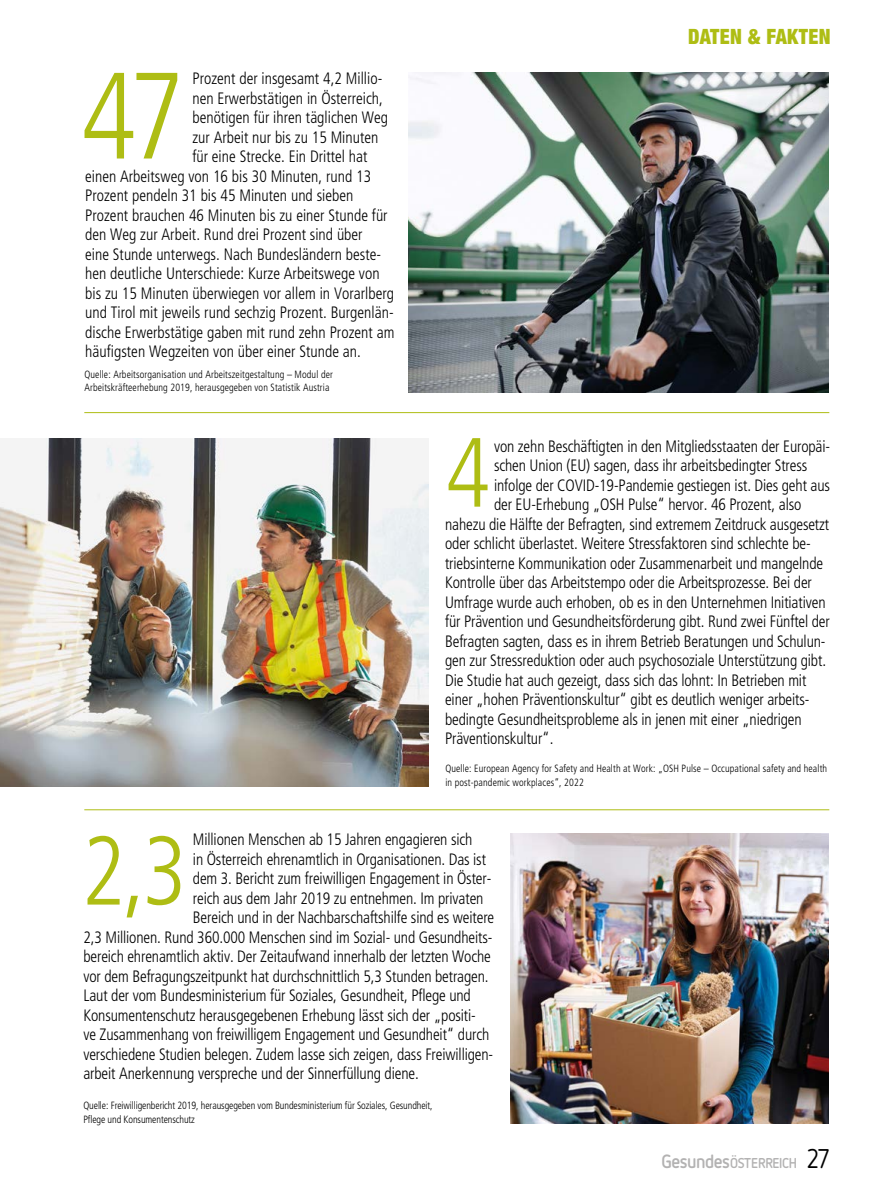
<style>
.page{position:relative;width:893px;height:1191px;background:#fff}
.page>*{position:absolute;margin:0;border:0;box-sizing:border-box;transform-origin:0 0}
.P_INITIAL{font:300 condensed 122.7px "Frutiger";color:#aebd14;scale:.95 1}
.P_INITIAL-2{font:300 condensed 98.1px "Frutiger";color:#aebd14;scale:.95 1}
.P_INITIAL-3{font:300 condensed 97.5px "Frutiger";color:#aebd14;scale:.95 1}
.t1{font:900 condensed 21px "Helvetica Neue";letter-spacing:.025em;color:#aebd14;scale:.95 1}
.P_INITIAL-4{font:300 condensed 16.5px "Frutiger";letter-spacing:-.01em;color:#000;scale:.95 1}
.t2{font:700 14.25px "Netto OT";letter-spacing:-.025em;color:#b3b2b2;scale:.95 1}
.P_INITIAL-5{font:300 condensed 10.5px/13.5px "Frutiger";letter-spacing:.01em;color:#000;scale:.95 1}
.P_INITIAL-6{font:300 condensed 10.5px/13.5px "Frutiger";letter-spacing:-.01em;color:#000;scale:.95 1}
.s1{font-size:19.05px}
.s2{font-weight:400;font-size:27px;color:#000}
</style>
<div class="page">
<img style="left:408px;top:73px;width:421px;height:319px">
<hr style="left:84px;top:809px;width:745px;height:1px;background:#aebd14">
<hr style="left:84px;top:412px;width:745px;height:1px;background:#aebd14">
<img style="left:510px;top:834px;width:319px;height:289px">
<img style="left:0;top:438px;width:428px;height:349px">
<p class="P_INITIAL-4" style="left:192px;top:69px;width:201px">Prozent der insgesamt 4,2 Millio-</p>
<p class="P_INITIAL-4" style="left:192px;top:89px;width:202px">nen Erwerbstätigen in Österreich,</p>
<p class="P_INITIAL-4" style="left:192px;top:108px;width:208px">benötigen für ihren täglichen Weg</p>
<p class="P_INITIAL-4" style="left:192px;top:128px;width:197px">zur Arbeit nur bis zu 15 Minuten</p>
<p class="P_INITIAL-4" style="left:192px;top:147px;width:186px">für eine Strecke. Ein Drittel hat</p>
<p class="P_INITIAL-4" style="left:85px;top:167px;width:303px">einen Arbeitsweg von 16 bis 30 Minuten, rund 13</p>
<p class="P_INITIAL-4" style="left:85px;top:186px;width:284px">Prozent pendeln 31 bis 45 Minuten und sieben</p>
<p class="P_INITIAL-4" style="left:85px;top:206px;width:320px">Prozent brauchen 46 Minuten bis zu einer Stunde für</p>
<p class="P_INITIAL-4" style="left:85px;top:225px;width:294px">den Weg zur Arbeit. Rund drei Prozent sind über</p>
<p class="P_INITIAL-4" style="left:85px;top:245px;width:313px">eine Stunde unterwegs. Nach Bundesländern beste-</p>
<p class="P_INITIAL-4" style="left:85px;top:264px;width:311px">hen deutliche Unterschiede: Kurze Arbeitswege von</p>
<p class="P_INITIAL-4" style="left:85px;top:284px;width:327px">bis zu 15 Minuten überwiegen vor allem in Vorarlberg</p>
<p class="P_INITIAL-4" style="left:85px;top:303px;width:326px">und Tirol mit jeweils rund sechzig Prozent. Burgenlän-</p>
<p class="P_INITIAL-4" style="left:85px;top:323px;width:327px">dische Erwerbstätige gaben mit rund zehn Prozent am</p>
<p class="P_INITIAL-4" style="left:85px;top:342px;width:292px">häufigsten Wegzeiten von über einer Stunde an.</p>
<p class="P_INITIAL" style="left:81px;top:46px;width:111px">47</p>
<p class="P_INITIAL-5" style="left:85px;top:367px;width:263px">Quelle: Arbeitsorganisation und Arbeitszeitgestaltung – Modul der<br>Arbeitskräfteerhebung 2019, herausgegeben von Statistik Austria</p>
<p class="t1" style="left:688px;top:20px;width:152px">DATEN &amp; FAKTEN</p>
<p class="P_INITIAL-2" style="left:446px;top:417px;width:49px">4</p>
<p class="P_INITIAL-4" style="left:494px;top:436px;width:355px">von zehn Beschäftigten in den Mitgliedsstaaten der Europäi-</p>
<p class="P_INITIAL-4" style="left:494px;top:456px;width:331px">schen Union (EU) sagen, dass ihr arbeitsbedingter Stress</p>
<p class="P_INITIAL-4" style="left:494px;top:475px;width:355px">infolge der COVID-19-Pandemie gestiegen ist. Dies geht aus</p>
<p class="P_INITIAL-4" style="left:494px;top:495px;width:325px">der EU-Erhebung „OSH Pulse“ hervor. 46 Prozent, also</p>
<p class="P_INITIAL-4" style="left:445px;top:514px;width:406px">nahezu die Hälfte der Befragten, sind extremem Zeitdruck ausgesetzt</p>
<p class="P_INITIAL-4" style="left:445px;top:534px;width:386px">oder schlicht überlastet. Weitere Stressfaktoren sind schlechte be-</p>
<p class="P_INITIAL-4" style="left:445px;top:553px;width:399px">triebsinterne Kommunikation oder Zusammenarbeit und mangelnde</p>
<p class="P_INITIAL-4" style="left:445px;top:573px;width:388px">Kontrolle über das Arbeitstempo oder die Arbeitsprozesse. Bei der</p>
<p class="P_INITIAL-4" style="left:445px;top:592px;width:402px">Umfrage wurde auch erhoben, ob es in den Unternehmen Initiativen</p>
<p class="P_INITIAL-4" style="left:445px;top:612px;width:407px">für Prävention und Gesundheitsförderung gibt. Rund zwei Fünftel der</p>
<p class="P_INITIAL-4" style="left:445px;top:631px;width:402px">Befragten sagten, dass es in ihrem Betrieb Beratungen und Schulun-</p>
<p class="P_INITIAL-4" style="left:445px;top:651px;width:403px">gen zur Stressreduktion oder auch psychosoziale Unterstützung gibt.</p>
<p class="P_INITIAL-4" style="left:445px;top:670px;width:382px">Die Studie hat auch gezeigt, dass sich das lohnt: In Betrieben mit</p>
<p class="P_INITIAL-4" style="left:445px;top:690px;width:385px">einer „hohen Präventionskultur“ gibt es deutlich weniger arbeits-</p>
<p class="P_INITIAL-4" style="left:445px;top:709px;width:377px">bedingte Gesundheitsprobleme als in jenen mit einer „niedrigen</p>
<p class="P_INITIAL-4" style="left:445px;top:729px;width:116px">Präventionskultur“.</p>
<p class="P_INITIAL-5" style="left:445px;top:762px;width:403px">Quelle: European Agency for Safety and Health at Work: „OSH Pulse – Occupational safety and health in post-pandemic workplaces“, 2022</p>
<p class="P_INITIAL-4" style="left:193px;top:830px;width:296px">Millionen Menschen ab 15 Jahren engagieren sich</p>
<p class="P_INITIAL-4" style="left:193px;top:849px;width:310px">in Österreich ehrenamtlich in Organisationen. Das ist</p>
<p class="P_INITIAL-4" style="left:193px;top:869px;width:316px">dem 3. Bericht zum freiwilligen Engagement in Öster-</p>
<p class="P_INITIAL-4" style="left:193px;top:888px;width:307px">reich aus dem Jahr 2019 zu entnehmen. Im privaten</p>
<p class="P_INITIAL-4" style="left:193px;top:908px;width:319px">Bereich und in der Nachbarschaftshilfe sind es weitere</p>
<p class="P_INITIAL-4" style="left:83px;top:927px;width:432px">2,3 Millionen. Rund 360.000 Menschen sind im Sozial- und Gesundheits-</p>
<p class="P_INITIAL-4" style="left:83px;top:947px;width:430px">bereich ehrenamtlich aktiv. Der Zeitaufwand innerhalb der letzten Woche</p>
<p class="P_INITIAL-4" style="left:83px;top:966px;width:428px">vor dem Befragungszeitpunkt hat durchschnittlich 5,3 Stunden betragen.</p>
<p class="P_INITIAL-4" style="left:83px;top:986px;width:409px">Laut der vom Bundesministerium für Soziales, Gesundheit, Pflege und</p>
<p class="P_INITIAL-4" style="left:83px;top:1005px;width:415px">Konsumentenschutz herausgegebenen Erhebung lässt sich der „positi-</p>
<p class="P_INITIAL-4" style="left:83px;top:1025px;width:429px">ve Zusammenhang von freiwilligem Engagement und Gesundheit“ durch</p>
<p class="P_INITIAL-4" style="left:83px;top:1044px;width:433px">verschiedene Studien belegen. Zudem lasse sich zeigen, dass Freiwilligen-</p>
<p class="P_INITIAL-4" style="left:83px;top:1064px;width:355px">arbeit Anerkennung verspreche und der Sinnerfüllung diene.</p>
<p class="P_INITIAL-6" style="left:83px;top:1099px;width:369px">Quelle: Freiwilligenbericht 2019, herausgegeben vom Bundesministerium für Soziales, Gesundheit,<br>Pflege und Konsumentenschutz</p>
<p class="P_INITIAL-3" style="left:81px;top:815px;width:113px">2,3</p>
<p class="t2" style="left:661px;top:1154px;width:179px"><span class="s1">Gesundes</span>ÖSTERREICH <span class="s2">27</span></p>
</div>
